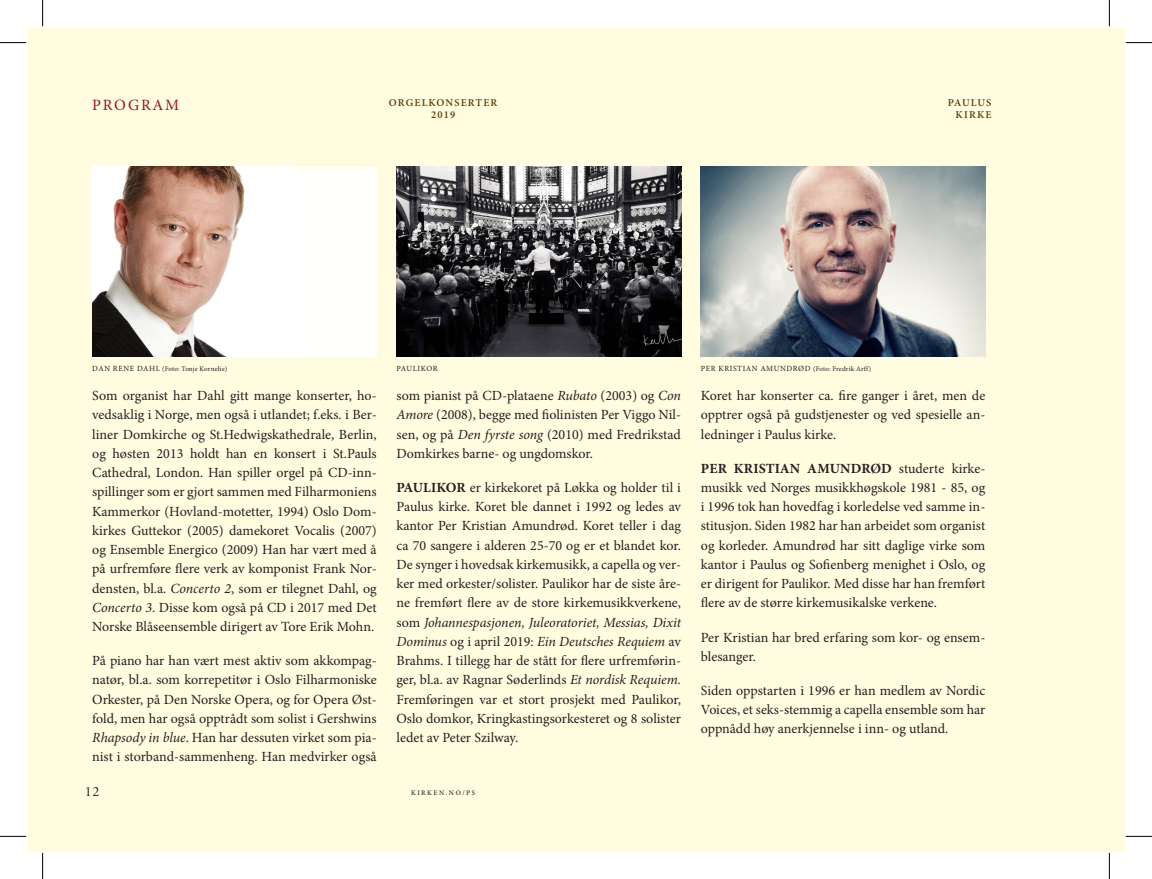
<style>
.page{position:relative;width:1152px;height:879px;background:#fff}
.page>*{position:absolute;margin:0;border:0;box-sizing:border-box;transform-origin:0 0}
.t1{font:15.75px "Minion Pro";letter-spacing:.11em;color:#931629}
.t2{font:14px/19.2px "Minion Pro";color:#231f20;text-align:justify}
.t3{font:14px "Adobe Garamond Pro";color:#231f20}
.t4{font:600 10.5px/12.1px "Minion Pro";letter-spacing:.11em;color:#5f3e0b;text-align:center}
.t5{font:7.88px "Minion Pro";letter-spacing:.07em;color:#231f20}
.t6{font:7px "Minion Pro";letter-spacing:.01em;color:#231f20}
.t7{font:500 7px "Minion Pro";letter-spacing:.22em;color:#231f20}
.s1{font-size:7.88px}
.s2{font-size:7px}
.s3{font-style:italic}
.s4{font-weight:700}
</style>
<div class="page">
<div style="left:28px;top:28px;width:1081px;height:823px;background:#fffce0"></div>
<div style="left:1109px;top:28px;width:15px;height:823px;background:#fffce0"></div>
<img style="left:396px;top:167px;width:285px;height:190px">
<img style="left:701px;top:167px;width:284px;height:190px">
<div style="left:92px;top:167px;width:285px;height:190px;background:#fffffe"></div>
<img style="left:92px;top:167px;width:153px;height:190px">
<svg style="left:0;top:42px;width:26px;height:1px"></svg>
<svg style="left:1126px;top:42px;width:26px;height:1px"></svg>
<svg style="left:0;top:836px;width:26px;height:1px"></svg>
<svg style="left:1126px;top:836px;width:26px;height:1px"></svg>
<svg style="left:42px;top:0;width:1px;height:26px"></svg>
<svg style="left:42px;top:853px;width:1px;height:26px"></svg>
<svg style="left:1109px;top:0;width:1px;height:26px"></svg>
<svg style="left:1109px;top:853px;width:1px;height:26px"></svg>
<p class="t4" style="left:389px;top:97px;width:110px">ORGELKONSERTER<br>2019</p>
<p class="t1" style="left:92px;top:94px;width:88px">PROGRAM</p>
<p class="t4" style="left:948px;top:97px;width:45px">PAULUS</p>
<p class="t4" style="left:955px;top:109px;width:37px">KIRKE</p>
<p class="t6" style="left:92px;top:364px;width:136px"><span class="s1">DAN RENE DAHL</span> (Foto: Tonje Kornelie)</p>
<p class="t5" style="left:397px;top:363px;width:43px">PAULIKOR</p>
<p class="t5" style="left:701px;top:363px;width:172px">PER KRISTIAN AMUNDRØD <span class="s2">(Foto: Fredrik Arff)</span></p>
<p class="t2" style="left:92px;top:386px;width:286px">Som organist har Dahl gitt mange konserter, ho&shy;vedsaklig i Norge, men også i utlandet; f.eks. i Ber&shy;liner Domkirche og St.Hedwigskathedrale, Berlin, og høsten 2013 holdt han en konsert i St.Pauls Cathedral, London. Han spiller orgel på CD-inn&shy;spillinger som er gjort sammen med Filharmoniens Kammerkor (Hovland-motetter, 1994) Oslo Dom&shy;kirkes Guttekor (2005) damekoret Vocalis (2007) og Ensemble Energico (2009) Han har vært med å på urfremføre flere verk av komponist Frank Nor&shy;densten, bl.a. <span class="s3">Concerto 2</span>, som er tilegnet Dahl, og <span class="s3">Concerto 3</span>. Disse kom også på CD i 2017 med Det Norske Blåseensemble dirigert av Tore Erik Mohn.</p>
<p class="t2" style="left:92px;top:651px;width:286px">På piano har han vært mest aktiv som akkompag&shy;natør, bl.a. som korrepetitør i Oslo Filharmoniske Orkester, på Den Norske Opera, og for Opera Øst&shy;fold, men har også opptrådt som solist i Gershwins <span class="s3">Rhapsody in blue</span>. Han har dessuten virket som pia&shy;nist i storband-sammenheng. Han medvirker også</p>
<p class="t2" style="left:396px;top:386px;width:286px">som pianist på CD-plataene <span class="s3">Rubato</span> (2003) og <span class="s3">Con Amore</span> (2008), begge med fiolinisten Per Viggo Nil&shy;sen, og på <span class="s3">Den fyrste song</span> (2010) med Fredrikstad Domkirkes barne- og ungdomskor.</p>
<p class="t2" style="left:396px;top:478px;width:286px"><span class="s4">PAULIKOR</span> er kirkekoret på Løkka og holder til i Paulus kirke. Koret ble dannet i 1992 og ledes av kantor Per Kristian Amundrød. Koret teller i dag ca 70 sangere i alderen 25-70 og er et blandet kor.<br>De synger i hovedsak kirkemusikk, a capella og ver&shy;ker med orkester/solister. Paulikor har de siste åre&shy;ne fremført flere av de store kirkemusikkverkene, som <span class="s3">Johannespasjonen, Juleoratoriet, Messias, Dixit Dominus</span> og i april 2019: <span class="s3">Ein Deutsches Requiem</span> av Brahms. I tillegg har de stått for flere urfremførin&shy;ger, bl.a. av Ragnar Søderlinds <span class="s3">Et nordisk Requiem.<br></span>Fremføringen var et stort prosjekt med Paulikor, Oslo domkor, Kringkastingsorkesteret og 8 solister ledet av Peter Szilway.</p>
<p class="t3" style="left:85px;top:783px;width:16px">12</p>
<p class="t7" style="left:411px;top:788px;width:66px">KIRKEN.NO/PS</p>
<p class="t2" style="left:701px;top:386px;width:286px">Koret har konserter ca. fire ganger i året, men de opptrer også på gudstjenester og ved spesielle an&shy;ledninger i Paulus kirke.</p>
<p class="t2" style="left:701px;top:459px;width:286px"><span class="s4">PER KRISTIAN AMUNDRØD</span> studerte kirke&shy;musikk ved Norges musikkhøgskole 1981 - 85, og i 1996 tok han hovedfag i korledelse ved samme in&shy;stitusjon. Siden 1982 har han arbeidet som organist og korleder. Amundrød har sitt daglige virke som kantor i Paulus og Sofienberg menighet i Oslo, og er dirigent for Paulikor. Med disse har han fremført flere av de større kirkemusikalske verkene.</p>
<p class="t2" style="left:701px;top:628px;width:286px">Per Kristian har bred erfaring som kor- og ensem&shy;blesanger.</p>
<p class="t2" style="left:701px;top:681px;width:286px">Siden oppstarten i 1996 er han medlem av Nordic Voices, et seks-stemmig a capella ensemble som har oppnådd høy anerkjennelse i inn- og utland.</p>
</div>
